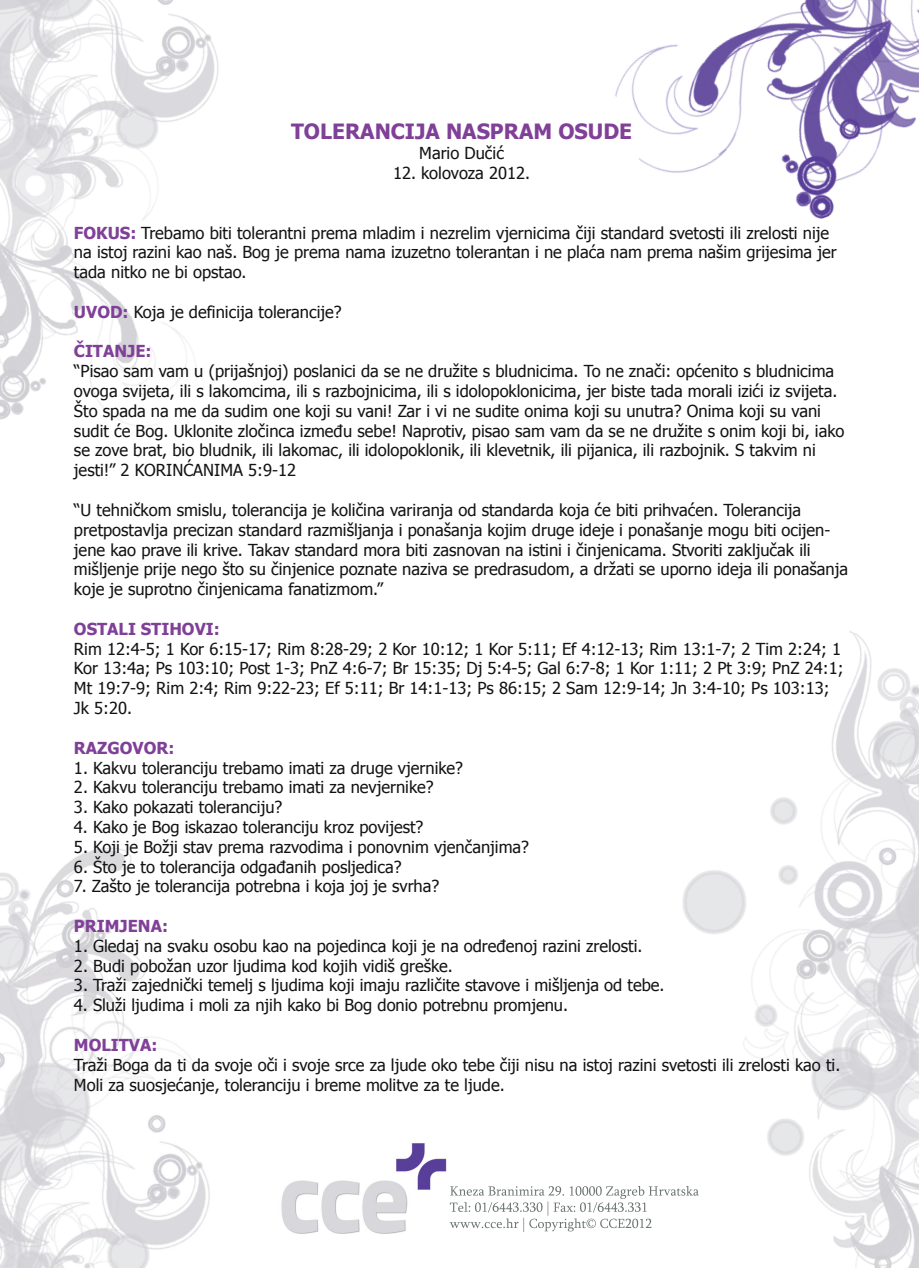
<style>
.page{position:relative;width:919px;height:1268px;background:#fff}
.page>*{position:absolute;margin:0;border:0;box-sizing:border-box;transform-origin:0 0}
.t1{font:700 21px "Tahoma";color:#804098}
.t2{font:16.5px/19.8px "Tahoma";color:#121312}
.t3{font:700 16.5px "Tahoma";color:#804098}
.s1{font-weight:700;color:#804098}
</style>
<div class="page">
<img style="left:0;top:0;width:918px;height:1267px">
<svg style="left:449px;top:1185px;width:249px;height:46px"></svg>
<p class="t1" style="left:291px;top:117px;width:342px">TOLERANCIJA NASPRAM OSUDE</p>
<p class="t2" style="left:419px;top:143px;width:86px">Mario Dučić</p>
<p class="t2" style="left:393px;top:162px;width:139px">12. kolovoza 2012.</p>
<p class="t2" style="left:74px;top:222px;width:764px"><span class="s1">FOKUS:</span> Trebamo biti tolerantni prema mladim i nezrelim vjernicima čiji standard svetosti ili zrelosti nije na istoj razini kao naš. Bog je prema nama izuzetno tolerantan i ne plaća nam prema našim grijesima jer tada nitko ne bi opstao.</p>
<p class="t2" style="left:74px;top:301px;width:269px"><span class="s1">UVOD:</span> Koja je definicija tolerancije?</p>
<p class="t3" style="left:74px;top:340px;width:79px">ČITANJE:</p>
<p class="t2" style="left:74px;top:360px;width:771px">“Pisao sam vam u (prijašnjoj) poslanici da se ne družite s bludnicima. To ne znači: općenito s bludnicima ovoga svijeta, ili s lakomcima, ili s razbojnicima, ili s idolopoklonicima, jer biste tada morali izići iz svijeta.<br>Što spada na me da sudim one koji su vani! Zar i vi ne sudite onima koji su unutra? Onima koji su vani sudit će Bog. Uklonite zločinca između sebe! Naprotiv, pisao sam vam da se ne družite s onim koji bi, iako se zove brat, bio bludnik, ili lakomac, ili idolopoklonik, ili klevetnik, ili pijanica, ili razbojnik. S takvim ni jesti!” 2 KORINĆANIMA 5:9-12</p>
<p class="t2" style="left:74px;top:499px;width:775px">“U tehničkom smislu, tolerancija je količina variranja od standarda koja će biti prihvaćen. Tolerancija pretpostavlja precizan standard razmišljanja i ponašanja kojim druge ideje i ponašanje mogu biti ocijen&shy;jene kao prave ili krive. Takav standard mora biti zasnovan na istini i činjenicama. Stvoriti zaključak ili mišljenje prije nego što su činjenice poznate naziva se predrasudom, a držati se uporno ideja ili ponašanja koje je suprotno činjenicama fanatizmom.”</p>
<p class="t3" style="left:74px;top:617px;width:147px">OSTALI STIHOVI:</p>
<p class="t2" style="left:74px;top:638px;width:771px">Rim 12:4-5; 1 Kor 6:15-17; Rim 8:28-29; 2 Kor 10:12; 1 Kor 5:11; Ef 4:12-13; Rim 13:1-7; 2 Tim 2:24; 1<br>Kor 13:4a; Ps 103:10; Post 1-3; PnZ 4:6-7; Br 15:35; Dj 5:4-5; Gal 6:7-8; 1 Kor 1:11; 2 Pt 3:9; PnZ 24:1; Mt 19:7-9; Rim 2:4; Rim 9:22-23; Ef 5:11; Br 14:1-13; Ps 86:15; 2 Sam 12:9-14; Jn 3:4-10; Ps 103:13; Jk 5:20.</p>
<p class="t3" style="left:74px;top:736px;width:102px">RAZGOVOR:</p>
<p class="t2" style="left:74px;top:756px;width:390px">1. Kakvu toleranciju trebamo imati za druge vjernike?</p>
<p class="t2" style="left:74px;top:776px;width:361px">2. Kakvu toleranciju trebamo imati za nevjernike?</p>
<p class="t2" style="left:74px;top:796px;width:210px">3. Kako pokazati toleranciju?</p>
<p class="t2" style="left:74px;top:816px;width:351px">4. Kako je Bog iskazao toleranciju kroz povijest?</p>
<p class="t2" style="left:74px;top:836px;width:456px">5. Koji je Božji stav prema razvodima i ponovnim vjenčanjima?</p>
<p class="t2" style="left:74px;top:855px;width:329px">6. Što je to tolerancija odgađanih posljedica?</p>
<p class="t2" style="left:74px;top:875px;width:367px">7. Zašto je tolerancija potrebna i koja joj je svrha?</p>
<p class="t3" style="left:74px;top:914px;width:95px">PRIMJENA:</p>
<p class="t2" style="left:74px;top:935px;width:570px">1. Gledaj na svaku osobu kao na pojedinca koji je na određenoj razini zrelosti.</p>
<p class="t2" style="left:74px;top:954px;width:380px">2. Budi pobožan uzor ljudima kod kojih vidiš greške.</p>
<p class="t2" style="left:74px;top:974px;width:592px">3. Traži zajednički temelj s ljudima koji imaju različite stavove i mišljenja od tebe.</p>
<p class="t2" style="left:74px;top:994px;width:495px">4. Služi ljudima i moli za njih kako bi Bog donio potrebnu promjenu.</p>
<p class="t3" style="left:74px;top:1033px;width:85px">MOLITVA:</p>
<p class="t2" style="left:74px;top:1053px;width:767px">Traži Boga da ti da svoje oči i svoje srce za ljude oko tebe čiji nisu na istoj razini svetosti ili zrelosti kao ti.<br>Moli za suosjećanje, toleranciju i breme molitve za te ljude.</p>
</div>
